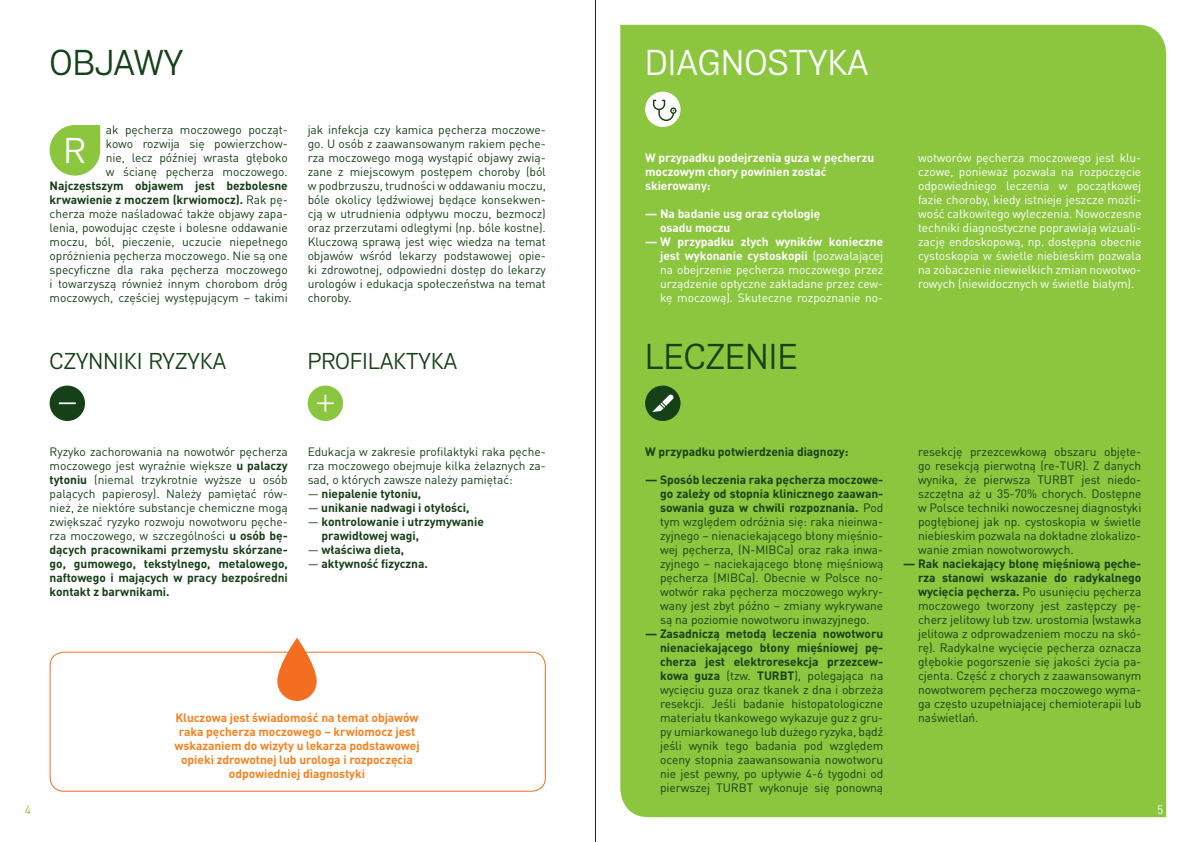
<style>
.page{position:relative;width:1191px;height:842px;background:#fff}
.page>*{position:absolute;margin:0;border:0;box-sizing:border-box;transform-origin:0 0}
.t1{font:36px "Air";letter-spacing:.005em;color:#164017}
.t2{font:36px "Air";letter-spacing:.005em;color:#fff}
.t3{font:23px "Air";letter-spacing:.005em;color:#164017}
.t4{font:12px/14px "DIN Pro";letter-spacing:-.005em;color:#164017;text-align:justify}
.t5{font:12px/14px "DIN Pro";letter-spacing:-.005em;color:#fff;text-align:justify}
.t6{font:700 12px/14px "DIN Pro";letter-spacing:-.005em;color:#f58220;text-align:center}
.t7{font:700 12px/14px "DIN Pro";letter-spacing:-.005em;color:#164017}
.t8{font:700 12px/14px "DIN Pro";letter-spacing:-.005em;color:#fff}
.t9{font:12px "DIN Pro";color:#8bc63e}
.s1{font-weight:700}
.s2{font-weight:400}
</style>
<div class="page">
<div style="left:620px;top:25px;width:546px;height:792px;background:#8bc63e"></div>
<div style="left:50px;top:652px;width:496px;height:140px;border:1px solid #f36e21;border-radius:14px"></div>
<svg style="left:50px;top:125px;width:50px;height:51px;background:#9dcf5d"></svg>
<div style="left:308px;top:386px;width:35px;height:35px;background:#8bc63e;border-radius:50%"></div>
<svg style="left:317px;top:395px;width:17px;height:17px"></svg>
<div style="left:645px;top:92px;width:35px;height:35px;background:#fff;border-radius:50%"></div>
<div style="left:645px;top:386px;width:35px;height:35px;background:#164017;border-radius:50%"></div>
<div style="left:50px;top:386px;width:35px;height:35px;background:#164017;border-radius:50%"></div>
<svg style="left:59px;top:402px;width:17px;height:2px"></svg>
<svg style="left:277px;top:638px;width:40px;height:63px;fill:#f36e21"></svg>
<svg style="left:653px;top:100px;width:23px;height:21px"></svg>
<svg style="left:652px;top:394px;width:21px;height:18px"></svg>
<hr style="left:595px;top:0;width:1px;height:842px;background:#231f20">
<h1 class="t1" style="left:50px;top:40px;width:135px">OBJAWY</h1>
<p class="t4" style="left:106px;top:122px;width:183px">ak pęcherza moczowego począt&shy;kowo rozwija się powierzchow&shy;nie, lecz później wrasta głęboko w ścianę pęcherza moczowego.</p>
<p class="t4" style="left:50px;top:178px;width:240px"><span class="s1">Najczęstszym objawem jest bezbolesne krwawienie z moczem (krwiomocz).</span> Rak pę&shy;cherza może naśladować także objawy zapa&shy;lenia, powodując częste i bolesne oddawanie moczu, ból, pieczenie, uczucie niepełnego opróżnienia pęcherza moczowego. Nie są one specyficzne dla raka pęcherza moczowego i towarzyszą również innym chorobom dróg moczowych, częściej występującym – takimi</p>
<h1 class="t2" style="left:64px;top:129px;width:23px">R</h1>
<p class="t4" style="left:308px;top:122px;width:240px">jak infekcja czy kamica pęcherza moczowe&shy;go. U osób z zaawansowanym rakiem pęche&shy;rza moczowego mogą wystąpić objawy zwią&shy;zane z miejscowym postępem choroby (ból w podbrzuszu, trudności w oddawaniu moczu, bóle okolicy lędźwiowej będące konsekwen&shy;cją w utrudnienia odpływu moczu, bezmocz) oraz przerzutami odległymi (np. bóle kostne).<br>Kluczową sprawą jest więc wiedza na temat objawów wśród lekarzy podstawowej opie&shy;ki zdrowotnej, odpowiedni dostęp do lekarzy urologów i edukacja społeczeństwa na temat choroby.</p>
<h2 class="t3" style="left:50px;top:347px;width:178px">CZYNNIKI RYZYKA</h2>
<h2 class="t3" style="left:308px;top:347px;width:151px">PROFILAKTYKA</h2>
<p class="t4" style="left:50px;top:444px;width:240px">Ryzyko zachorowania na nowotwór pęcherza moczowego jest wyraźnie większe <span class="s1">u palaczy tytoniu</span> (niemal trzykrotnie wyższe u osób palących papierosy). Należy pamiętać rów&shy;nież, że niektóre substancje chemiczne mogą zwiększać ryzyko rozwoju nowotworu pęche&shy;rza moczowego, w szczególności <span class="s1">u osób bę&shy;dących pracownikami przemysłu skórzane&shy;go, gumowego, tekstylnego, metalowego, naftowego i mających w pracy bezpośredni kontakt z barwnikami.</span></p>
<p class="t4" style="left:308px;top:444px;width:240px">Edukacja w zakresie profilaktyki raka pęche&shy;rza moczowego obejmuje kilka żelaznych za&shy;sad, o których zawsze należy pamiętać:</p>
<p class="t7" style="left:308px;top:486px;width:115px"><span class="s2">—</span> niepalenie tytoniu,</p>
<p class="t7" style="left:308px;top:500px;width:163px"><span class="s2">—</span> unikanie nadwagi i otyłości,</p>
<p class="t7" style="left:321px;top:514px;width:164px;text-indent:-14px"><span class="s2">—</span> kontrolowanie i utrzymywanie prawidłowej wagi,</p>
<p class="t7" style="left:308px;top:542px;width:98px"><span class="s2">—</span> właściwa dieta,</p>
<p class="t7" style="left:308px;top:556px;width:122px"><span class="s2">—</span> aktywność fizyczna.</p>
<p class="t6" style="left:174px;top:710px;width:247px">Kluczowa jest świadomość na temat objawów raka pęcherza moczowego – krwiomocz jest wskazaniem do wizyty u lekarza podstawowej opieki zdrowotnej lub urologa i rozpoczęcia odpowiedniej diagnostyki</p>
<h1 class="t2" style="left:645px;top:40px;width:225px">DIAGNOSTYKA</h1>
<p class="t8" style="left:645px;top:150px;width:231px">W przypadku podejrzenia guza w pęcherzu moczowym chory powinien zostać skierowany:</p>
<p class="t8" style="left:660px;top:206px;width:162px;text-indent:-15px">— Na badanie usg oraz cytologię osadu moczu</p>
<p class="t5" style="left:660px;top:234px;width:225px;text-indent:-15px"><span class="s1">— W przypadku złych wyników konieczne jest wykonanie cystoskopii</span> (pozwalającej na obejrzenie pęcherza moczowego przez urządzenie optyczne zakładane przez cew&shy;kę moczową). Skuteczne rozpoznanie no-</p>
<h1 class="t1" style="left:645px;top:334px;width:154px">LECZENIE</h1>
<p class="t5" style="left:918px;top:150px;width:225px">wotworów pęcherza moczowego jest klu&shy;czowe, ponieważ pozwala na rozpoczęcie odpowiedniego leczenia w początkowej fazie choroby, kiedy istnieje jeszcze możli&shy;wość całkowitego wyleczenia. Nowoczesne techniki diagnostyczne poprawiają wizuali&shy;zację endoskopową, np. dostępna obecnie cystoskopia w świetle niebieskim pozwala na zobaczenie niewielkich zmian nowotwo&shy;rowych (niewidocznych w świetle białym).</p>
<p class="t7" style="left:645px;top:444px;width:205px">W przypadku potwierdzenia diagnozy:</p>
<p class="t4" style="left:660px;top:472px;width:225px;text-indent:-15px"><span class="s1">— Sposób leczenia raka pęcherza moczowe&shy;go zależy od stopnia klinicznego zaawan&shy;sowania guza w chwili rozpoznania.</span> Pod tym względem odróżnia się: raka nieinwa&shy;zyjnego – nienaciekającego błony mięśnio&shy;wej pęcherza, (N-MIBCa) oraz raka inwa&shy;zyjnego – naciekającego błonę mięśniową pęcherza (MIBCa). Obecnie w Polsce no&shy;wotwór raka pęcherza moczowego wykry&shy;wany jest zbyt późno – zmiany wykrywane są na poziomie nowotworu inwazyjnego.</p>
<p class="t4" style="left:660px;top:626px;width:225px;text-indent:-15px"><span class="s1">— Zasadniczą metodą leczenia nowotworu nienaciekającego błony mięśniowej pę&shy;cherza jest elektroresekcja przezcew&shy;kowa guza</span> (tzw. <span class="s1">TURBT</span>), polegająca na wycięciu guza oraz tkanek z dna i obrzeża resekcji. Jeśli badanie histopatologiczne materiału tkankowego wykazuje guz z gru&shy;py umiarkowanego lub dużego ryzyka, bądź jeśli wynik tego badania pod względem oceny stopnia zaawansowania nowotworu nie jest pewny, po upływie 4-6 tygodni od pierwszej TURBT wykonuje się ponowną</p>
<p class="t4" style="left:918px;top:444px;width:225px">resekcję przezcewkową obszaru objęte&shy;go resekcją pierwotną (re-TUR). Z danych wynika, że pierwsza TURBT jest niedo&shy;szczętna aż u 35-70% chorych. Dostępne w Polsce techniki nowoczesnej diagnostyki pogłębionej jak np. cystoskopia w świetle niebieskim pozwala na dokładne zlokalizo&shy;wanie zmian nowotworowych.</p>
<p class="t4" style="left:918px;top:556px;width:225px;text-indent:-15px"><span class="s1">— Rak naciekający błonę mięśniową pęche&shy;rza stanowi wskazanie do radykalnego wycięcia pęcherza.</span> Po usunięciu pęcherza moczowego tworzony jest zastępczy pę&shy;cherz jelitowy lub tzw. urostomia (wstawka jelitowa z odprowadzeniem moczu na skó&shy;rę). Radykalne wycięcie pęcherza oznacza głębokie pogorszenie się jakości życia pa&shy;cjenta. Część z chorych z zaawansowanym nowotworem pęcherza moczowego wyma&shy;ga często uzupełniającej chemioterapii lub naświetlań.</p>
<p class="t9" style="left:25px;top:802px;width:8px">4</p>
<p class="t5" style="left:1157px;top:802px;width:8px">5</p>
</div>
